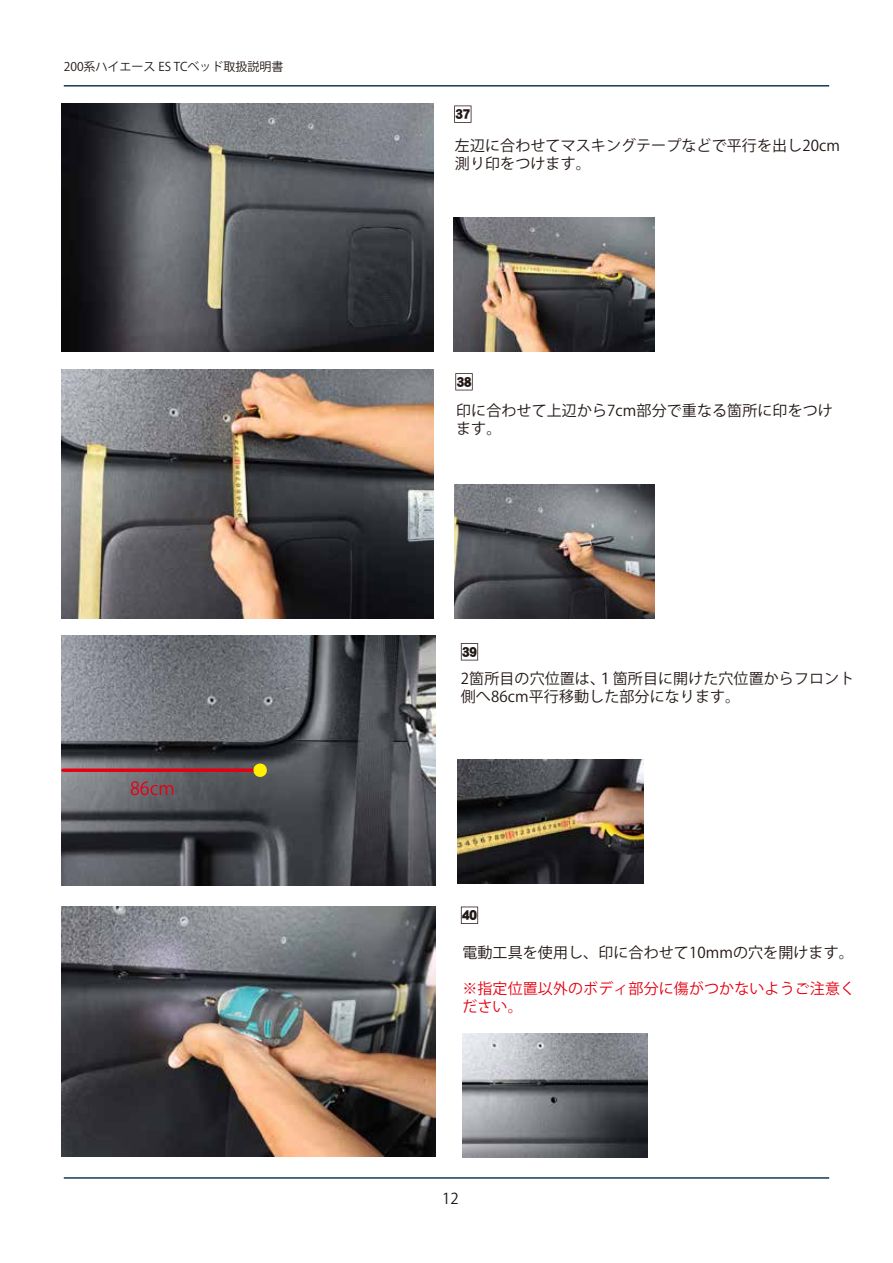
<style>
.page{position:relative;width:893px;height:1263px;background:#fff}
.page>*{position:absolute;margin:0;border:0;box-sizing:border-box;transform-origin:0 0}
.t1{font:18px "Koz Go Pr 6 N";color:#e60012}
.t2{font:15px/18px "Gothic MB101 Pr 6 N Regular 83 pv RKSJ H";letter-spacing:.005em;color:#221815}
.t3{font:15px/18px "Gothic MB101 Pr 6 N Regular 83 pv RKSJ H";letter-spacing:.005em;color:#e60012}
.t4{font:15px "DF Gothic Std W10";letter-spacing:-.05em;color:#221815}
.t5{font:15px "Futo Go B101 Pr 6 N Bold 83 pv RKSJ H";color:#221815}
.t6{font:12px "Gothic MB101 Pr 6 N Regular 83 pv RKSJ H";color:#221815}
</style>
<div class="page">
<hr style="left:64px;top:1177px;width:765px;height:2px;background:#113a57">
<hr style="left:64px;top:85px;width:765px;height:2px;background:#113a57">
<svg style="left:454px;top:106px;width:17px;height:17px"></svg>
<svg style="left:455px;top:373px;width:18px;height:17px"></svg>
<svg style="left:461px;top:643px;width:17px;height:17px"></svg>
<svg style="left:461px;top:906px;width:17px;height:18px"></svg>
<img style="left:61px;top:103px;width:372px;height:249px">
<img style="left:61px;top:369px;width:373px;height:249px">
<img style="left:454px;top:217px;width:200px;height:134px">
<img style="left:455px;top:485px;width:199px;height:133px">
<img style="left:61px;top:906px;width:374px;height:251px">
<img style="left:462px;top:1033px;width:185px;height:124px">
<img style="left:61px;top:635px;width:374px;height:250px">
<svg style="left:63px;top:768px;width:189px;height:4px"></svg>
<svg style="left:252px;top:762px;width:16px;height:16px"></svg>
<img style="left:458px;top:759px;width:185px;height:124px">
<p class="t6" style="left:64px;top:60px;width:221px">200系ハイエース ES TCベッド取扱説明書</p>
<p class="t1" style="left:130px;top:778px;width:46px">86cm</p>
<p class="t4" style="left:455px;top:106px;width:17px">37</p>
<p class="t2" style="left:455px;top:137px;width:387px">左辺に合わせてマスキングテープなどで平行を出し20cm測り印をつけます。</p>
<p class="t4" style="left:456px;top:373px;width:17px">38</p>
<p class="t2" style="left:456px;top:402px;width:378px">印に合わせて上辺から7cm部分で重なる箇所に印をつけます。</p>
<p class="t4" style="left:462px;top:643px;width:17px">39</p>
<p class="t2" style="left:461px;top:670px;width:395px">2箇所目の穴位置は、１箇所目に開けた穴位置からフロント側へ86cm平行移動した部分になります。</p>
<p class="t4" style="left:462px;top:907px;width:17px">40</p>
<p class="t2" style="left:462px;top:944px;width:393px">電動工具を使用し、印に合わせて10mmの穴を開けます。</p>
<p class="t3" style="left:462px;top:980px;width:394px">※指定位置以外のボディ部分に傷がつかないようご注意ください。</p>
<p class="t5" style="left:442px;top:1190px;width:18px">12</p>
</div>
